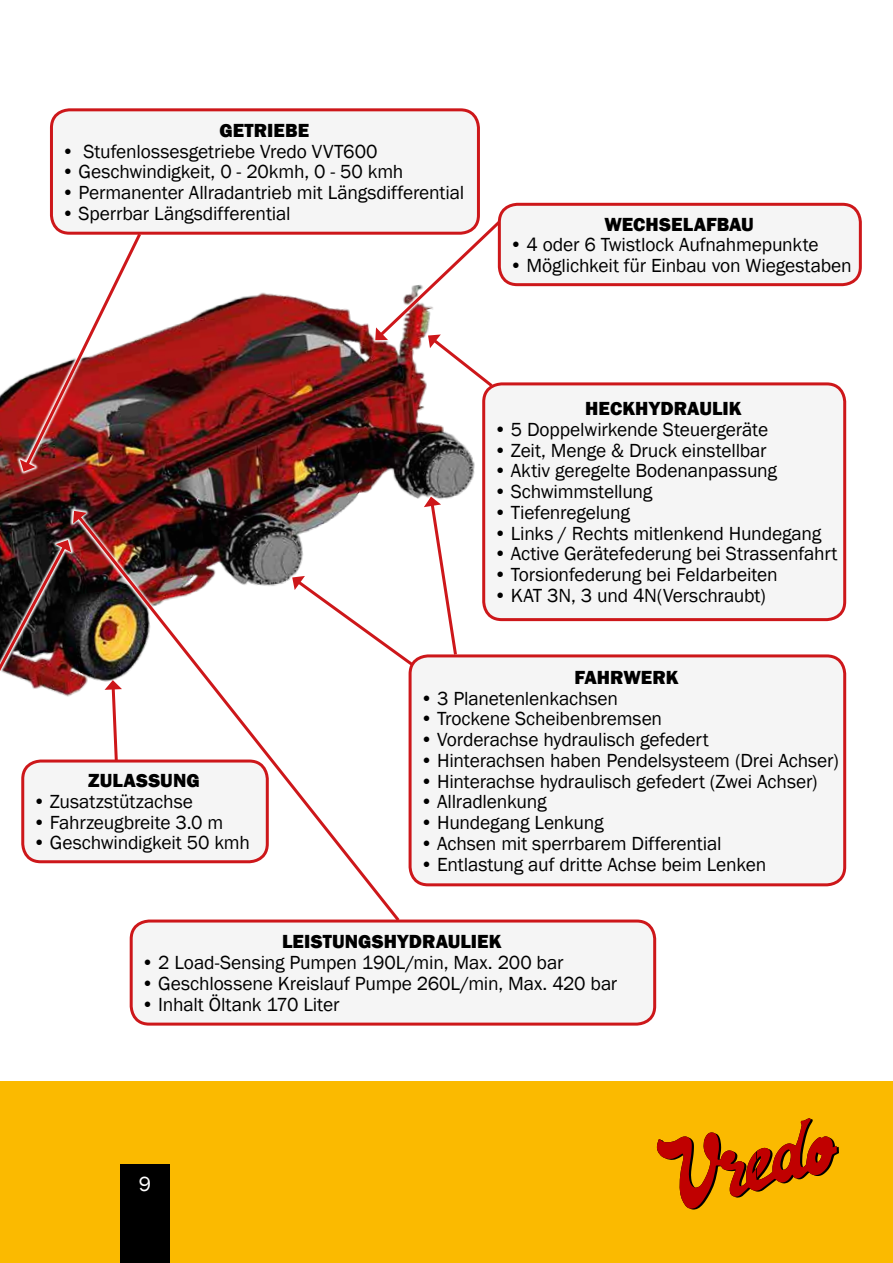
<style>
.page{position:relative;width:893px;height:1263px;background:#fff}
.page>*{position:absolute;margin:0;border:0;box-sizing:border-box;transform-origin:0 0}
.t1{font:21px "Franklin Gothic";color:#fff}
.t2{font:19.5px "Franklin Gothic";letter-spacing:-.01em;color:#000}
.t3{font:800 19.5px "Franklin Gothic";letter-spacing:.005em;color:#000}
</style>
<div class="page">
<div style="left:0;top:1081px;width:893px;height:182px;background:#fbba00"></div>
<div style="left:120px;top:1164px;width:50px;height:99px;background:#000"></div>
<svg style="left:657px;top:1118px;width:182px;height:92px"></svg>
<img style="left:0;top:280px;width:531px;height:607px">
<svg style="left:17px;top:280px;width:128px;height:195px"></svg>
<img style="left:20px;top:230px;width:124px;height:242px">
<svg style="left:0;top:540px;width:68px;height:344px"></svg>
<img style="left:68px;top:468px;width:336px;height:495px">
<svg style="left:74px;top:512px;width:329px;height:412px"></svg>
<svg style="left:73px;top:511px;width:14px;height:13px"></svg>
<div style="left:289px;top:573px;width:128px;height:96px;background:#fff"></div>
<svg style="left:292px;top:576px;width:125px;height:92px"></svg>
<svg style="left:421px;top:493px;width:39px;height:162px"></svg>
<svg style="left:424px;top:497px;width:35px;height:157px"></svg>
<div style="left:372px;top:218px;width:132px;height:126px;background:#fff"></div>
<svg style="left:375px;top:220px;width:128px;height:170px"></svg>
<div style="left:51px;top:110px;width:427px;height:123px;background:#f5f5f5;border-radius:18px"></div>
<div style="left:50px;top:108px;width:430px;height:127px;border:3px solid #cd171a;border-radius:18px"></div>
<div style="left:131px;top:921px;width:524px;height:103px;background:#f5f5f5;border-radius:18px"></div>
<div style="left:130px;top:919px;width:526px;height:106px;border:3px solid #cd171a;border-radius:18px"></div>
<div style="left:484px;top:384px;width:361px;height:236px;background:#f5f5f5;border-radius:18px"></div>
<div style="left:482px;top:382px;width:364px;height:239px;border:3px solid #cd171a;border-radius:18px"></div>
<div style="left:410px;top:656px;width:435px;height:229px;background:#f5f5f5;border-radius:18px"></div>
<div style="left:409px;top:654px;width:437px;height:232px;border:3px solid #cd171a;border-radius:18px"></div>
<div style="left:499px;top:204px;width:361px;height:81px;background:#f5f5f5;border-radius:18px"></div>
<div style="left:498px;top:203px;width:364px;height:83px;border:3px solid #cd171a;border-radius:18px"></div>
<div style="left:23px;top:761px;width:244px;height:101px;background:#f5f5f5;border-radius:18px"></div>
<div style="left:21px;top:759px;width:248px;height:104px;border:3px solid #cd171a;border-radius:18px"></div>
<p class="t3" style="left:219px;top:118px;width:91px">GETRIEBE</p>
<p class="t2" style="left:61px;top:139px;width:318px">• Stufenlossesgetriebe Vredo VVT600</p>
<p class="t2" style="left:61px;top:160px;width:343px">• Geschwindigkeit, 0 - 20kmh, 0 - 50 kmh</p>
<p class="t2" style="left:61px;top:180px;width:404px">• Permanenter Allradantrieb mit Längsdifferential</p>
<p class="t2" style="left:61px;top:201px;width:231px">• Sperrbar Längsdifferential</p>
<p class="t3" style="left:604px;top:211px;width:151px">WECHSELAFBAU</p>
<p class="t2" style="left:509px;top:233px;width:311px">• 4 oder 6 Twistlock Aufnahmepunkte</p>
<p class="t2" style="left:509px;top:253px;width:344px">• Möglichkeit für Einbau von Wiegestaben</p>
<p class="t3" style="left:585px;top:396px;width:158px">HECKHYDRAULIK</p>
<p class="t2" style="left:494px;top:417px;width:276px">• 5 Doppelwirkende Steuergeräte</p>
<p class="t2" style="left:494px;top:438px;width:274px">• Zeit, Menge &amp; Druck einstellbar</p>
<p class="t2" style="left:494px;top:459px;width:285px">• Aktiv geregelte Bodenanpassung</p>
<p class="t2" style="left:494px;top:480px;width:160px">• Schwimmstellung</p>
<p class="t2" style="left:494px;top:500px;width:138px">• Tiefenregelung</p>
<p class="t2" style="left:494px;top:521px;width:329px">• Links / Rechts mitlenkend Hundegang</p>
<p class="t2" style="left:494px;top:542px;width:345px">• Active Gerätefederung bei Strassenfahrt</p>
<p class="t2" style="left:494px;top:563px;width:286px">• Torsionfederung bei Feldarbeiten</p>
<p class="t2" style="left:494px;top:583px;width:274px">• KAT 3N, 3 und 4N(Verschraubt)</p>
<p class="t3" style="left:88px;top:768px;width:113px">ZULASSUNG</p>
<p class="t2" style="left:33px;top:789px;width:162px">• Zusatzstützachse</p>
<p class="t2" style="left:33px;top:810px;width:192px">• Fahrzeugbreite 3.0 m</p>
<p class="t2" style="left:33px;top:831px;width:219px">• Geschwindigkeit 50 kmh</p>
<p class="t3" style="left:574px;top:665px;width:106px">FAHRWERK</p>
<p class="t2" style="left:420px;top:686px;width:200px">• 3 Planetenlenkachsen</p>
<p class="t2" style="left:420px;top:707px;width:244px">• Trockene Scheibenbremsen</p>
<p class="t2" style="left:420px;top:727px;width:290px">• Vorderachse hydraulisch gefedert</p>
<p class="t2" style="left:420px;top:748px;width:420px">• Hinterachsen haben Pendelsysteem (Drei Achser)</p>
<p class="t2" style="left:420px;top:769px;width:399px">• Hinterachse hydraulisch gefedert (Zwei Achser)</p>
<p class="t2" style="left:420px;top:790px;width:128px">• Allradlenkung</p>
<p class="t2" style="left:420px;top:810px;width:185px">• Hundegang Lenkung</p>
<p class="t2" style="left:420px;top:831px;width:303px">• Achsen mit sperrbarem Differential</p>
<p class="t2" style="left:420px;top:852px;width:348px">• Entlastung auf dritte Achse beim Lenken</p>
<p class="t3" style="left:282px;top:929px;width:221px">LEISTUNGSHYDRAULIEK</p>
<p class="t2" style="left:141px;top:950px;width:424px">• 2 Load-Sensing Pumpen 190L/min, Max. 200 bar</p>
<p class="t2" style="left:141px;top:971px;width:478px">• Geschlossene Kreislauf Pumpe 260L/min, Max. 420 bar</p>
<p class="t2" style="left:141px;top:992px;width:200px">• Inhalt Öltank 170 Liter</p>
<p class="t1" style="left:139px;top:1171px;width:14px">9</p>
</div>
